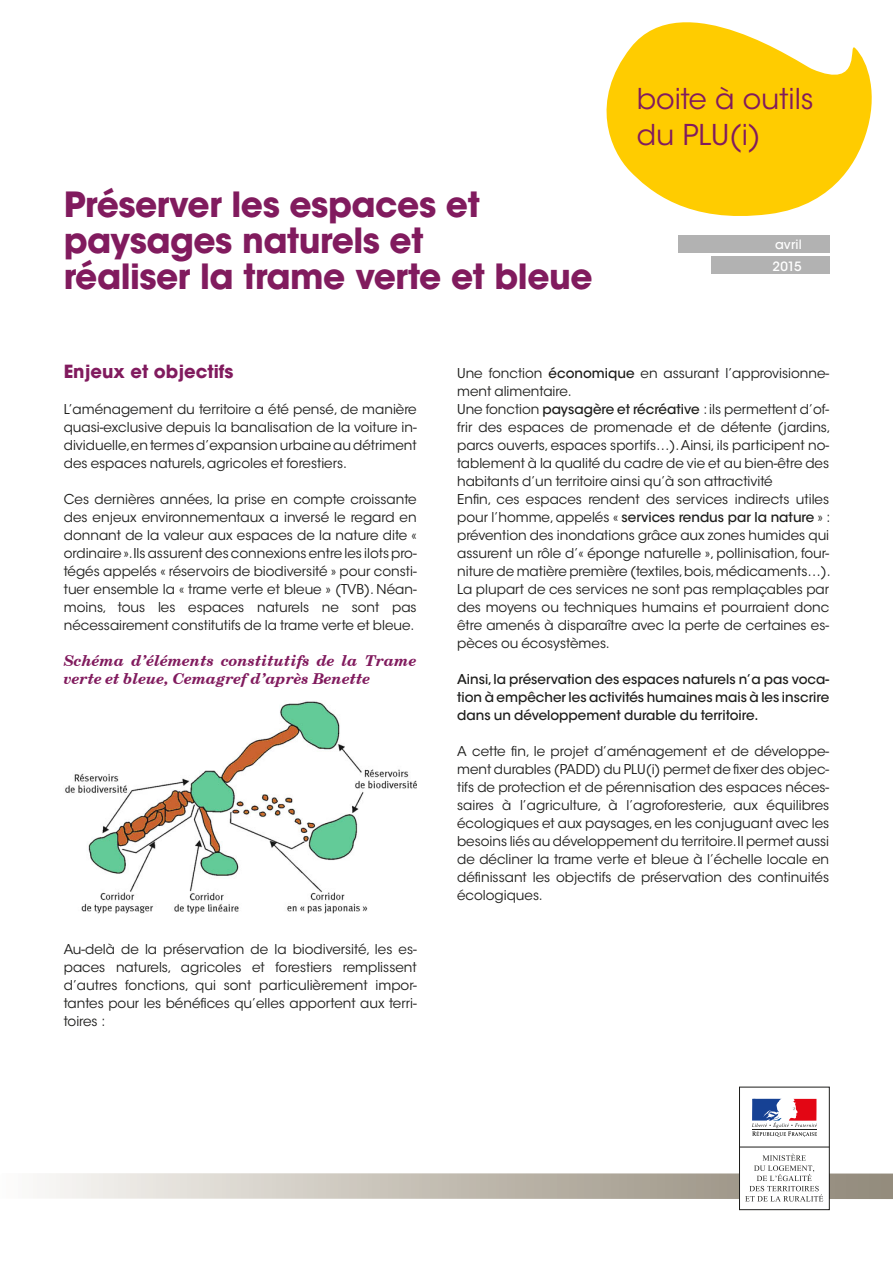
<style>
.page{position:relative;width:893px;height:1263px;background:#fff}
.page>*{position:absolute;margin:0;border:0;box-sizing:border-box;transform-origin:0 0}
.t1{font:700 34.5px/36px "ITC Avant Garde Std";letter-spacing:-.015em;color:#811b5e}
.t2{font:28.5px/36px "ITC Avant Garde Std";color:#811b5e}
.t3{font:700 18px "ITC Avant Garde Std";color:#811b5e}
.t4{font:italic 700 15px/18px "Century Schoolbook BT";letter-spacing:.01em;color:#811b5e}
.t5{font:13.5px/18px "ITC Avant Garde Std";color:#1d1d1b;text-align:justify}
.t6{font:500 13.5px/18px "ITC Avant Garde Std";color:#1d1d1b;text-align:justify}
.t7{font:500 12.75px/21.8px "ITC Avant Garde Std";letter-spacing:.01em;color:#fff}
.s1{font-weight:500}
</style>
<div class="page">
<div style="left:678px;top:236px;width:151px;height:17px;background:#b2b2b2"></div>
<div style="left:711px;top:256px;width:118px;height:17px;background:#b2b2b2"></div>
<svg style="left:606px;top:22px;width:266px;height:194px;fill:#fc0"></svg>
<img style="left:65px;top:701px;width:352px;height:213px">
<div style="left:739px;top:1087px;width:91px;height:123px;border:1px solid #1d1d1b"></div>
<svg style="left:752px;top:1099px;width:65px;height:38px"></svg>
<hr style="left:739px;top:1147px;width:90px;height:1px;background:#1d1d1b">
<svg style="left:45px;top:1154px;width:848px;height:47px"></svg>
<h1 class="t1" style="left:64px;top:186px;width:530px">Préserver les espaces et paysages naturels et<br>réaliser la trame verte et bleue</h1>
<h2 class="t2" style="left:637px;top:81px;width:178px">boite à outils du PLU(i)</h2>
<p class="t7" style="left:772px;top:233px;width:31px">avril<br>2015</p>
<h3 class="t3" style="left:64px;top:360px;width:171px">Enjeux et objectifs</h3>
<p class="t5" style="left:64px;top:400px;width:354px">L’aménagement du territoire a été pensé, de manière quasi-exclusive depuis la banalisation de la voiture in&shy;dividuelle,en termes d’expansion urbaine au détriment des espaces naturels, agricoles et forestiers.</p>
<p class="t5" style="left:64px;top:490px;width:354px">Ces dernières années, la prise en compte croissante des enjeux environnementaux a inversé le regard en donnant de la valeur aux espaces de la nature dite « ordinaire ».Ils assurent des connexions entre les ilots pro&shy;tégés appelés « réservoirs de biodiversité » pour consti&shy;tuer ensemble la « trame verte et bleue » (TVB). Néan&shy;moins, tous les espaces naturels ne sont pas nécessairement constitutifs de la trame verte et bleue.</p>
<p class="t4" style="left:64px;top:651px;width:354px">Schéma d’éléments constitutifs de la Trame verte et bleue, Cemagref d’après Benette</p>
<p class="t5" style="left:64px;top:940px;width:354px">Au-delà de la préservation de la biodiversité, les es&shy;paces naturels, agricoles et forestiers remplissent d’autres fonctions, qui sont particulièrement impor&shy;tantes pour les bénéfices qu’elles apportent aux terri&shy;toires :</p>
<p class="t5" style="left:457px;top:364px;width:375px;text-align:left">Une fonction <span class="s1">économique</span> en assurant l’approvisionne&shy;ment alimentaire.<br>Une fonction <span class="s1">paysagère et récréative</span> : ils permettent d’of&shy;frir des espaces de promenade et de détente (jardins, parcs ouverts, espaces sportifs…). Ainsi, ils participent no&shy;tablement à la qualité du cadre de vie et au bien-être des habitants d’un territoire ainsi qu’à son attractivité<br>Enfin, ces espaces rendent des services indirects utiles pour l’homme, appelés « <span class="s1">services rendus par la nature</span> » : prévention des inondations grâce aux zones humides qui assurent un rôle d’« éponge naturelle », pollinisation, four&shy;niture de matière première (textiles, bois, médicaments…).<br>La plupart de ces services ne sont pas remplaçables par des moyens ou techniques humains et pourraient donc être amenés à disparaître avec la perte de certaines es&shy;pèces ou écosystèmes.</p>
<p class="t6" style="left:457px;top:670px;width:374px">Ainsi, la préservation des espaces naturels n’a pas voca&shy;tion à empêcher les activités humaines mais à les inscrire dans un développement durable du territoire.</p>
<p class="t5" style="left:457px;top:742px;width:374px">A cette fin, le projet d’aménagement et de développe&shy;ment durables (PADD) du PLU(i) permet de fixer des objec&shy;tifs de protection et de pérennisation des espaces néces&shy;saires à l’agriculture, à l’agroforesterie, aux équilibres écologiques et aux paysages, en les conjuguant avec les besoins liés au développement du territoire. Il permet aussi de décliner la trame verte et bleue à l’échelle locale en définissant les objectifs de préservation des continuités écologiques.</p>
</div>
